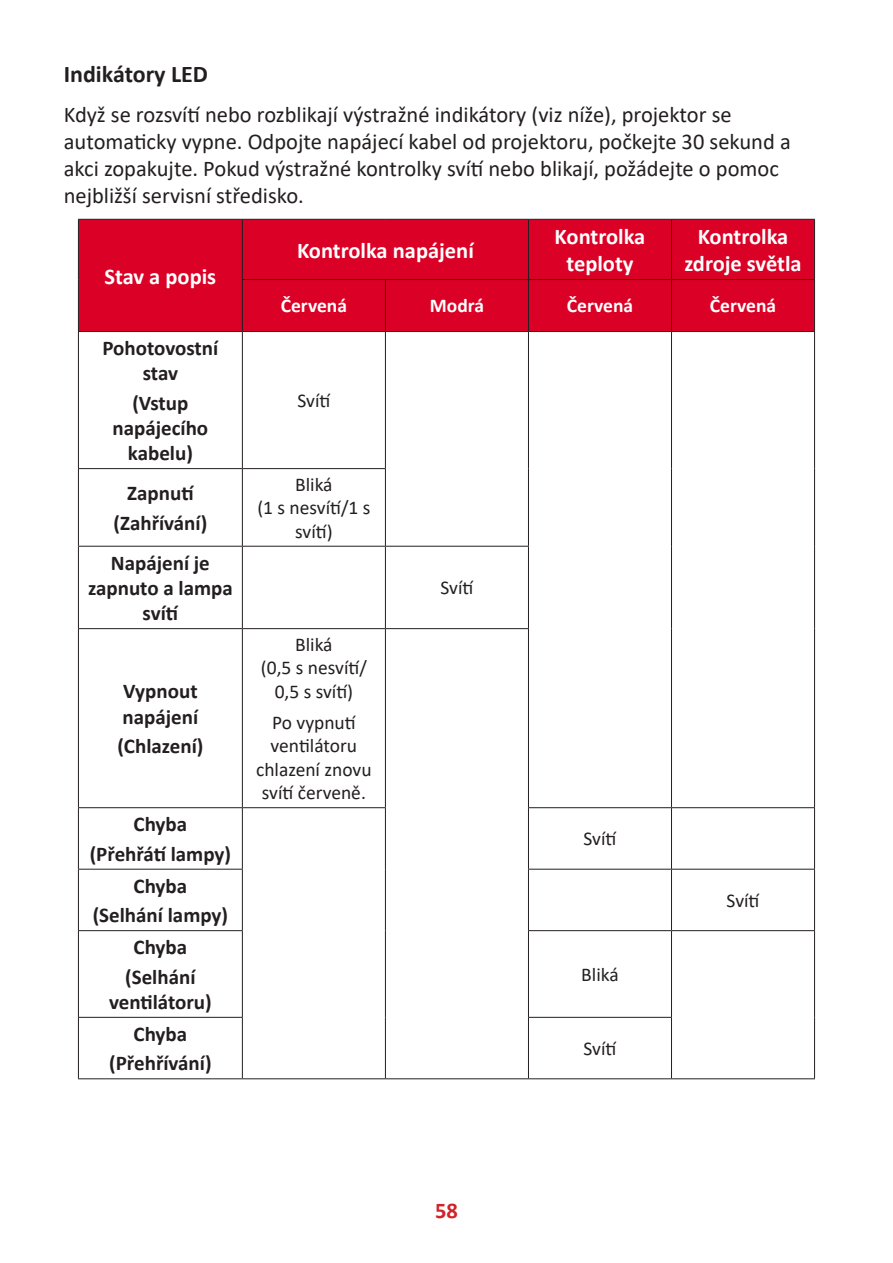
<style>
.page{position:relative;width:893px;height:1263px;background:#fff}
.page>*{position:absolute;margin:0;border:0;box-sizing:border-box;transform-origin:0 0}
.Heading_3{font:700 24px "Calibri";color:#231f20}
.Body{font:22.5px/27px "Calibri";color:#231f20}
.Table-Header{font:700 22.5px/27px "Calibri";color:#fff;text-align:center}
.t1{font:700 22.5px "Calibri";color:#d1232a}
.Table-Menu{font:700 21px/25.2px "Calibri";color:#231f20;text-align:center}
.Table-Body{font:19.5px/23.4px "Calibri";color:#231f20;text-align:center}
.Table-Body-2{font:700 19.5px "Calibri";color:#fff}
</style>
<div class="page">
<div style="left:79px;top:220px;width:735px;height:111px;background:#db0025"></div>
<hr style="left:78px;top:219px;width:164px;height:1px;background:#231f20">
<hr style="left:78px;top:220px;width:1px;height:60px;background:#231f20">
<hr style="left:242px;top:219px;width:143px;height:1px;background:#231f20">
<hr style="left:242px;top:220px;width:1px;height:59px;background:#231f20">
<hr style="left:385px;top:219px;width:143px;height:1px;background:#231f20">
<hr style="left:528px;top:219px;width:143px;height:1px;background:#231f20">
<hr style="left:528px;top:220px;width:1px;height:59px;background:#231f20">
<hr style="left:671px;top:219px;width:144px;height:1px;background:#231f20">
<hr style="left:671px;top:220px;width:1px;height:59px;background:#231f20">
<hr style="left:814px;top:220px;width:1px;height:59px;background:#231f20">
<hr style="left:78px;top:280px;width:1px;height:51px;background:#231f20">
<hr style="left:242px;top:279px;width:143px;height:1px;background:#231f20">
<hr style="left:242px;top:280px;width:1px;height:51px;background:#231f20">
<hr style="left:385px;top:279px;width:143px;height:1px;background:#231f20">
<hr style="left:385px;top:280px;width:1px;height:51px;background:#231f20">
<hr style="left:528px;top:279px;width:143px;height:1px;background:#231f20">
<hr style="left:528px;top:280px;width:1px;height:51px;background:#231f20">
<hr style="left:671px;top:279px;width:144px;height:1px;background:#231f20">
<hr style="left:671px;top:280px;width:1px;height:51px;background:#231f20">
<hr style="left:814px;top:280px;width:1px;height:51px;background:#231f20">
<hr style="left:78px;top:331px;width:164px;height:1px;background:#231f20">
<hr style="left:78px;top:332px;width:1px;height:136px;background:#231f20">
<hr style="left:242px;top:331px;width:143px;height:1px;background:#231f20">
<hr style="left:242px;top:332px;width:1px;height:136px;background:#231f20">
<hr style="left:385px;top:331px;width:143px;height:1px;background:#231f20">
<hr style="left:385px;top:332px;width:1px;height:136px;background:#231f20">
<hr style="left:528px;top:331px;width:143px;height:1px;background:#231f20">
<hr style="left:528px;top:332px;width:1px;height:137px;background:#231f20">
<hr style="left:671px;top:331px;width:144px;height:1px;background:#231f20">
<hr style="left:671px;top:332px;width:1px;height:137px;background:#231f20">
<hr style="left:814px;top:332px;width:1px;height:137px;background:#231f20">
<hr style="left:78px;top:468px;width:164px;height:1px;background:#231f20">
<hr style="left:78px;top:469px;width:1px;height:77px;background:#231f20">
<hr style="left:242px;top:468px;width:144px;height:1px;background:#231f20">
<hr style="left:242px;top:469px;width:1px;height:77px;background:#231f20">
<hr style="left:385px;top:469px;width:1px;height:77px;background:#231f20">
<hr style="left:528px;top:469px;width:1px;height:77px;background:#231f20">
<hr style="left:671px;top:469px;width:1px;height:77px;background:#231f20">
<hr style="left:814px;top:469px;width:1px;height:77px;background:#231f20">
<hr style="left:78px;top:546px;width:164px;height:1px;background:#231f20">
<hr style="left:78px;top:547px;width:1px;height:81px;background:#231f20">
<hr style="left:242px;top:546px;width:143px;height:1px;background:#231f20">
<hr style="left:242px;top:547px;width:1px;height:81px;background:#231f20">
<hr style="left:385px;top:546px;width:144px;height:1px;background:#231f20">
<hr style="left:385px;top:547px;width:1px;height:81px;background:#231f20">
<hr style="left:528px;top:547px;width:1px;height:81px;background:#231f20">
<hr style="left:671px;top:546px;width:1px;height:83px;background:#231f20">
<hr style="left:814px;top:546px;width:1px;height:83px;background:#231f20">
<hr style="left:78px;top:628px;width:164px;height:1px;background:#231f20">
<hr style="left:78px;top:629px;width:1px;height:178px;background:#231f20">
<hr style="left:242px;top:628px;width:143px;height:1px;background:#231f20">
<hr style="left:242px;top:629px;width:1px;height:178px;background:#231f20">
<hr style="left:385px;top:628px;width:144px;height:1px;background:#231f20">
<hr style="left:385px;top:629px;width:1px;height:178px;background:#231f20">
<hr style="left:528px;top:629px;width:1px;height:178px;background:#231f20">
<hr style="left:671px;top:629px;width:1px;height:178px;background:#231f20">
<hr style="left:814px;top:629px;width:1px;height:178px;background:#231f20">
<hr style="left:78px;top:807px;width:164px;height:1px;background:#231f20">
<hr style="left:78px;top:808px;width:1px;height:61px;background:#231f20">
<hr style="left:242px;top:807px;width:144px;height:1px;background:#231f20">
<hr style="left:242px;top:808px;width:1px;height:61px;background:#231f20">
<hr style="left:385px;top:808px;width:1px;height:61px;background:#231f20">
<hr style="left:528px;top:807px;width:143px;height:1px;background:#231f20">
<hr style="left:528px;top:808px;width:1px;height:61px;background:#231f20">
<hr style="left:671px;top:807px;width:144px;height:1px;background:#231f20">
<hr style="left:671px;top:808px;width:1px;height:61px;background:#231f20">
<hr style="left:814px;top:808px;width:1px;height:61px;background:#231f20">
<hr style="left:78px;top:869px;width:165px;height:1px;background:#231f20">
<hr style="left:78px;top:869px;width:1px;height:61px;background:#231f20">
<hr style="left:242px;top:869px;width:1px;height:61px;background:#231f20">
<hr style="left:385px;top:869px;width:1px;height:62px;background:#231f20">
<hr style="left:528px;top:869px;width:143px;height:1px;background:#231f20">
<hr style="left:528px;top:869px;width:1px;height:61px;background:#231f20">
<hr style="left:671px;top:869px;width:144px;height:1px;background:#231f20">
<hr style="left:671px;top:869px;width:1px;height:61px;background:#231f20">
<hr style="left:814px;top:869px;width:1px;height:61px;background:#231f20">
<hr style="left:78px;top:930px;width:165px;height:1px;background:#231f20">
<hr style="left:78px;top:931px;width:1px;height:86px;background:#231f20">
<hr style="left:242px;top:931px;width:1px;height:86px;background:#231f20">
<hr style="left:385px;top:931px;width:1px;height:86px;background:#231f20">
<hr style="left:528px;top:930px;width:143px;height:1px;background:#231f20">
<hr style="left:528px;top:931px;width:1px;height:86px;background:#231f20">
<hr style="left:671px;top:930px;width:144px;height:1px;background:#231f20">
<hr style="left:671px;top:931px;width:1px;height:86px;background:#231f20">
<hr style="left:814px;top:931px;width:1px;height:86px;background:#231f20">
<hr style="left:78px;top:1017px;width:165px;height:1px;background:#231f20">
<hr style="left:78px;top:1018px;width:1px;height:60px;background:#231f20">
<hr style="left:242px;top:1018px;width:1px;height:60px;background:#231f20">
<hr style="left:385px;top:1017px;width:1px;height:61px;background:#231f20">
<hr style="left:528px;top:1017px;width:144px;height:1px;background:#231f20">
<hr style="left:528px;top:1018px;width:1px;height:60px;background:#231f20">
<hr style="left:671px;top:1018px;width:1px;height:60px;background:#231f20">
<hr style="left:814px;top:1017px;width:1px;height:61px;background:#231f20">
<hr style="left:78px;top:1078px;width:164px;height:1px;background:#231f20">
<hr style="left:242px;top:1078px;width:143px;height:1px;background:#231f20">
<hr style="left:385px;top:1078px;width:143px;height:1px;background:#231f20">
<hr style="left:528px;top:1078px;width:143px;height:1px;background:#231f20">
<hr style="left:671px;top:1078px;width:144px;height:1px;background:#231f20">
<p class="Heading_3" style="left:64px;top:57px;width:146px">Indikátory LED</p>
<p class="Body" style="left:64px;top:100px;width:728px">Když se rozsvítí nebo rozblikají výstražné indikátory (viz níže), projektor se automaticky vypne. Odpojte napájecí kabel od projektoru, počkejte 30 sekund a akci zopakujte. Pokud výstražné kontrolky svítí nebo blikají, požádejte o pomoc nejbližší servisní středisko.</p>
<p class="Table-Header" style="left:105px;top:262px;width:113px">Stav a popis</p>
<p class="Table-Header" style="left:297px;top:236px;width:178px">Kontrolka napájení</p>
<p class="Table-Header" style="left:555px;top:223px;width:92px">Kontrolka teploty</p>
<p class="Table-Header" style="left:684px;top:223px;width:119px">Kontrolka zdroje světla</p>
<p class="Table-Body-2" style="left:281px;top:292px;width:68px">Červená</p>
<p class="Table-Body-2" style="left:430px;top:292px;width:56px">Modrá</p>
<p class="Table-Body-2" style="left:567px;top:292px;width:68px">Červená</p>
<p class="Table-Body-2" style="left:710px;top:292px;width:68px">Červená</p>
<p class="Table-Menu" style="left:102px;top:335px;width:117px">Pohotovostní stav</p>
<p class="Table-Menu" style="left:113px;top:390px;width:97px">(Vstup napájecího kabelu)</p>
<p class="Table-Body" style="left:297px;top:388px;width:34px">Svítí</p>
<p class="Table-Menu" style="left:127px;top:480px;width:68px">Zapnutí</p>
<p class="Table-Menu" style="left:114px;top:510px;width:95px">(Zahřívání)</p>
<p class="Table-Body" style="left:295px;top:472px;width:39px">Bliká</p>
<p class="Table-Body" style="left:257px;top:496px;width:115px">(1 s nesvítí/1 s svítí)</p>
<p class="Table-Menu" style="left:88px;top:550px;width:146px">Napájení je zapnuto a lampa svítí</p>
<p class="Table-Menu" style="left:123px;top:678px;width:77px;text-align:left">Vypnout napájení</p>
<p class="Table-Menu" style="left:117px;top:733px;width:87px">(Chlazení)</p>
<p class="Table-Menu" style="left:134px;top:811px;width:55px">Chyba</p>
<p class="Table-Menu" style="left:90px;top:841px;width:143px">(Přehřátí lampy)</p>
<p class="Table-Menu" style="left:134px;top:873px;width:55px">Chyba</p>
<p class="Table-Menu" style="left:93px;top:902px;width:137px">(Selhání lampy)</p>
<p class="Table-Body" style="left:295px;top:632px;width:39px">Bliká</p>
<p class="Table-Body" style="left:261px;top:656px;width:107px">(0,5 s nesvítí/<br>0,5 s svítí)</p>
<p class="Table-Body" style="left:256px;top:710px;width:117px">Po vypnutí ventilátoru chlazení znovu svítí červeně.</p>
<p class="Table-Body" style="left:440px;top:576px;width:34px">Svítí</p>
<p class="Table-Body" style="left:584px;top:827px;width:34px">Svítí</p>
<p class="Table-Menu" style="left:134px;top:934px;width:55px">Chyba</p>
<p class="Table-Menu" style="left:109px;top:964px;width:104px">(Selhání ventilátoru)</p>
<p class="Table-Body" style="left:581px;top:962px;width:39px">Bliká</p>
<p class="Table-Menu" style="left:134px;top:1021px;width:55px">Chyba</p>
<p class="Table-Menu" style="left:109px;top:1050px;width:104px">(Přehřívání)</p>
<p class="Table-Body" style="left:584px;top:1036px;width:34px">Svítí</p>
<p class="t1" style="left:435px;top:1194px;width:24px">58</p>
<p class="Table-Body" style="left:727px;top:888px;width:34px">Svítí</p>
</div>
